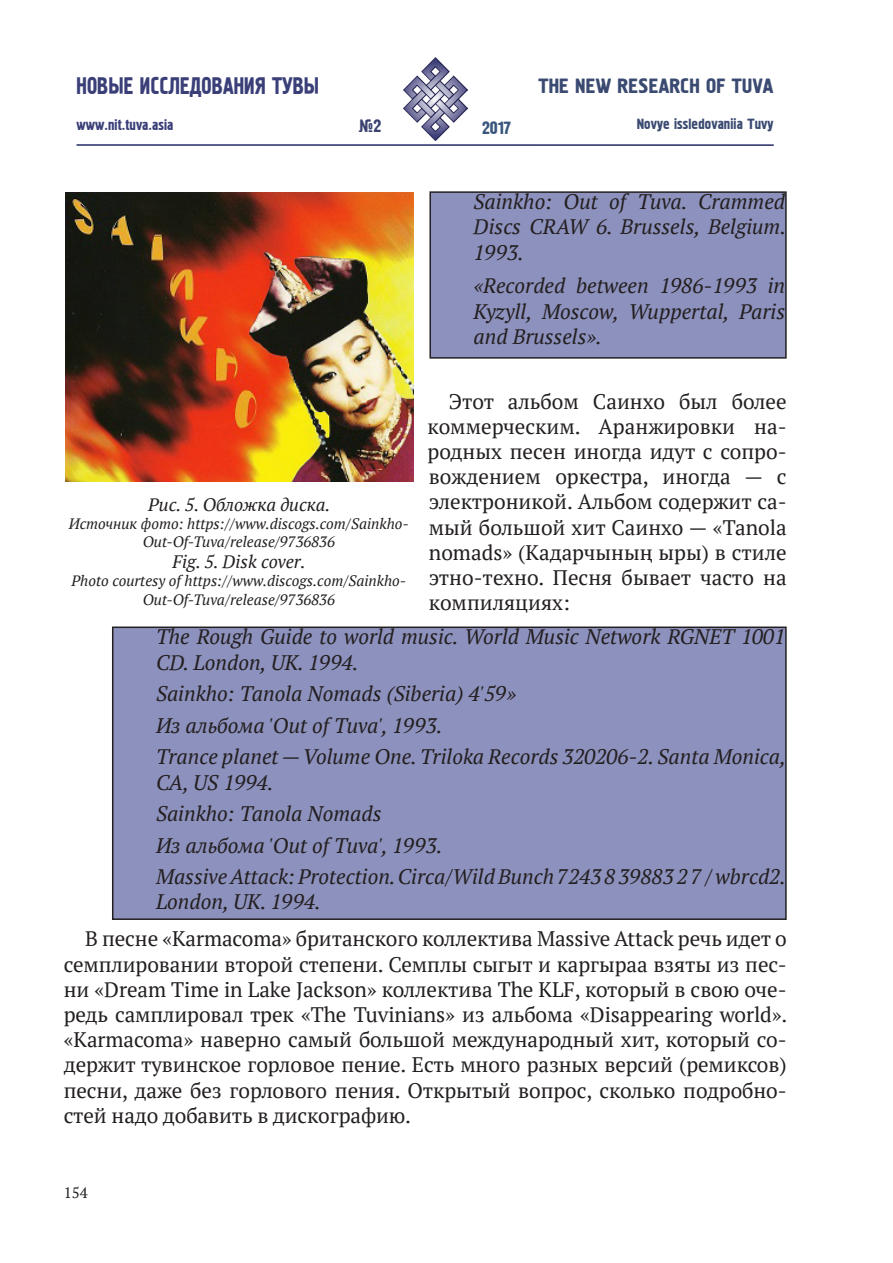
<style>
.page{position:relative;width:893px;height:1263px;background:#fff}
.page>*{position:absolute;margin:0;border:0;box-sizing:border-box;transform-origin:0 0}
.t1{font:24.3px "Pollock 1 CTT";color:#3a3f78;scale:.86 1}
.t2{font:21px/25.2px "PT Serif";letter-spacing:-.005em;color:#231f20;text-align:justify}
.t3{font:italic 21px/25.2px "PT Serif";color:#231f20}
.t4{font:21px "Pollock 1 CTT";color:#3a4a71}
.t5{font:italic 18px "PT Serif";color:#231f20}
.t6{font:18px "Pollock 1 CTT";color:#3a567d}
.t7{font:18px "Pollock 1 CTT";color:#3a4370}
.t8{font:italic 15px/18px "PT Serif";color:#231f20;text-align:center}
.t9{font:15px "Pollock 1 CTT";color:#3a4a71}
.t10{font:15px "Pollock 1 CTT";color:#3a3f78}
.t11{font:15px "PT Serif";color:#231f20}
</style>
<div class="page">
<hr style="left:77px;top:144px;width:697px;height:2px;background:#232965">
<svg style="left:76px;top:144px;width:245px;height:2px"></svg>
<img style="left:403px;top:58px;width:64px;height:82px">
<img style="left:65px;top:193px;width:349px;height:289px">
<div style="left:430px;top:192px;width:356px;height:166px;background:#8d91bd"></div>
<div style="left:429px;top:191px;width:358px;height:168px;border:2px solid #231f20"></div>
<div style="left:113px;top:627px;width:673px;height:292px;background:#8d91bd"></div>
<div style="left:112px;top:626px;width:675px;height:294px;border:2px solid #231f20"></div>
<p class="t1" style="left:77px;top:72px;width:284px">Новые исследования Тувы</p>
<p class="t10" style="left:77px;top:117px;width:98px">www.nit.tuva.asia</p>
<p class="t7" style="left:358px;top:116px;width:24px">№2</p>
<p class="t6" style="left:482px;top:118px;width:31px">2017</p>
<p class="t4" style="left:539px;top:74px;width:91px">The New research</p>
<p class="t4" style="left:706px;top:74px;width:47px">of Tuva</p>
<p class="t9" style="left:637px;top:115px;width:138px">Novye issledovaniia Tuvy</p>
<p class="t5" style="left:148px;top:493px;width:184px">Рис. 5. Обложка диска.</p>
<p class="t8" style="left:69px;top:514px;width:341px">Источник фото: https://www.discogs.com/Sainkho-<br>Out-Of-Tuva/release/9736836</p>
<p class="t5" style="left:173px;top:551px;width:135px">Fig. 5. Disk cover.</p>
<p class="t8" style="left:71px;top:572px;width:336px">Photo courtesy of https://www.discogs.com/Sainkho-<br>Out-Of-Tuva/release/9736836</p>
<p class="t3" style="left:473px;top:189px;width:314px;text-align:justify">Sainkho: Out of Tuva. Crammed Discs CRAW 6. Brussels, Belgium.<br>1993.</p>
<p class="t3" style="left:473px;top:273px;width:313px;text-align:justify">«Recorded between 1986-1993 in Kyzyll, Moscow, Wuppertal, Paris and Brussels».</p>
<p class="t2" style="left:428px;top:388px;width:361px;text-indent:21px">Этот альбом Саинхо был более коммерческим. Аранжировки на&shy;родных песен иногда идут с сопро&shy;вождением оркестра, иногда — с электроникой. Альбом содержит са&shy;мый большой хит Саинхо — «Tanola nomads» (Кадарчының ыры) в стиле этно-техно. Песня бывает часто на компиляциях:</p>
<p class="t3" style="left:156px;top:624px;width:631px">The Rough Guide to world music. World Music Network RGNET 1001<br>CD. London, UK. 1994.</p>
<p class="t3" style="left:156px;top:681px;width:361px">Sainkho: Tanola Nomads (Siberia) 4'59»</p>
<p class="t3" style="left:156px;top:712px;width:288px">Из альбома 'Out of Tuva', 1993.</p>
<p class="t3" style="left:156px;top:744px;width:632px">Trance planet — Volume One. Triloka Records 320206-2. Santa Monica,<br>CA, US 1994.</p>
<p class="t3" style="left:156px;top:801px;width:227px">Sainkho: Tanola Nomads</p>
<p class="t3" style="left:156px;top:832px;width:288px">Из альбома 'Out of Tuva', 1993.</p>
<p class="t3" style="left:156px;top:864px;width:631px">Massive Attack: Protection. Circa/Wild Bunch 7243 8 39883 2 7 / wbrcd2.<br>London, UK. 1994.</p>
<p class="t2" style="left:64px;top:926px;width:725px;text-indent:21px">В песнe «Karmacoma» британского коллектива Massive Attack речь идет о семплировании второй степени. Семплы сыгыт и каргыраа взяты из пес&shy;ни «Dream Time in Lake Jackson» коллектива The KLF, который в свою оче&shy;редь самплировал трек «Тhe Tuvinians» из альбома «Disappearing world». «Karmacoma» наверно самый большой международный хит, который со&shy;держит тувинское горловое пение. Есть много разных версий (ремиксов) песни, даже без горлового пения. Открытый вопрос, сколько подробно&shy;стей надо добавить в дискографию.</p>
<p class="t11" style="left:64px;top:1183px;width:25px">154</p>
</div>
